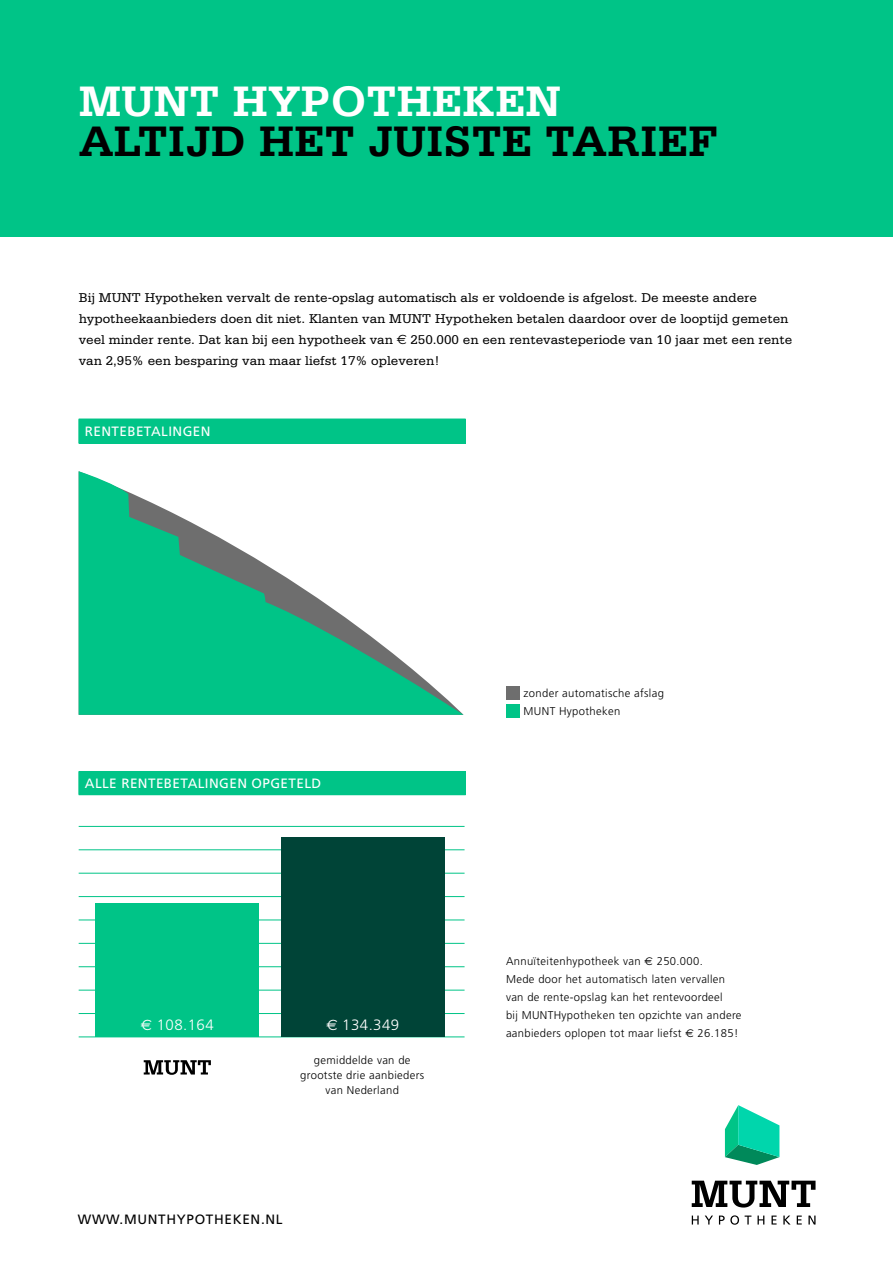
<style>
.page{position:relative;width:893px;height:1263px;background:#fff}
.page>*{position:absolute;margin:0;border:0;box-sizing:border-box;transform-origin:0 0}
.t1{font:700 45px "Serifa";letter-spacing:.005em;color:#000}
.t2{font:700 45px "Serifa";letter-spacing:.005em;color:#fff}
.t3{font:300 15px "Frutiger";letter-spacing:.03em;color:#fff}
.t4{font:13.5px/21px "Serifa";color:#000}
.t5{font:13.5px "Frutiger";letter-spacing:.03em;color:#fff}
.t6{font:13.5px "Frutiger";letter-spacing:.05em;color:#000}
.t7{font:300 11.25px/18px "Frutiger";letter-spacing:.03em;color:#000}
.s1{font-family:"Euro Sans"}
.s2{font-family:"Euro Sans";font-weight:400}
</style>
<div class="page">
<div style="left:0;top:0;width:893px;height:237px;background:#00c487"></div>
<svg style="left:725px;top:1105px;width:54px;height:60px"></svg>
<svg style="left:692px;top:1215px;width:123px;height:10px"></svg>
<svg style="left:692px;top:1181px;width:123px;height:26px"></svg>
<div style="left:79px;top:771px;width:386px;height:24px;background:#00c487"></div>
<hr style="left:79px;top:771px;width:387px;height:1px;background:#00c487">
<svg style="left:465px;top:772px;width:1px;height:22px"></svg>
<hr style="left:79px;top:794px;width:387px;height:1px;background:#00c487">
<div style="left:79px;top:419px;width:386px;height:24px;background:#00c487"></div>
<svg style="left:465px;top:419px;width:1px;height:24px"></svg>
<hr style="left:79px;top:443px;width:387px;height:1px;background:#00c487">
<svg style="left:79px;top:471px;width:384px;height:244px"></svg>
<div style="left:506px;top:686px;width:14px;height:14px;background:#6e6e6e"></div>
<div style="left:506px;top:704px;width:14px;height:14px;background:#00c487"></div>
<svg style="left:144px;top:1060px;width:67px;height:15px"></svg>
<hr style="left:79px;top:1037px;width:386px;height:1px;background:#00c487">
<hr style="left:79px;top:1013px;width:386px;height:1px;background:#00c487">
<hr style="left:79px;top:990px;width:386px;height:1px;background:#00c487">
<hr style="left:79px;top:966px;width:386px;height:1px;background:#00c487">
<hr style="left:79px;top:943px;width:386px;height:1px;background:#00c487">
<hr style="left:79px;top:920px;width:386px;height:1px;background:#00c487">
<hr style="left:79px;top:896px;width:386px;height:1px;background:#00c487">
<hr style="left:79px;top:873px;width:386px;height:1px;background:#00c487">
<hr style="left:79px;top:849px;width:386px;height:1px;background:#00c487">
<hr style="left:79px;top:826px;width:386px;height:1px;background:#00c487">
<div style="left:95px;top:903px;width:164px;height:134px;background:#00c487"></div>
<div style="left:281px;top:837px;width:164px;height:200px;background:#004437"></div>
<h1 class="t2" style="left:79px;top:74px;width:482px">MUNT HYPOTHEKEN</h1>
<h1 class="t1" style="left:79px;top:115px;width:641px">ALTIJD HET JUISTE TARIEF</h1>
<p class="t4" style="left:79px;top:287px;width:715px">Bij MUNT Hypotheken vervalt de rente-opslag automatisch als er voldoende is afgelost. De meeste andere hypotheekaanbieders doen dit niet. Klanten van MUNT Hypotheken betalen daardoor over de looptijd gemeten veel minder rente. Dat kan bij een hypotheek van <span class="s1">d</span> 250.000 en een rentevasteperiode van 10 jaar met een rente van 2,95% een besparing van maar liefst 17% opleveren!</p>
<p class="t5" style="left:85px;top:424px;width:127px">RENTEBETALINGEN</p>
<p class="t5" style="left:85px;top:775px;width:238px">ALLE RENTEBETALINGEN OPGETELD</p>
<p class="t3" style="left:141px;top:1016px;width:74px"><span class="s2">€</span> 108.164</p>
<p class="t3" style="left:326px;top:1016px;width:74px"><span class="s2">€</span> 134.349</p>
<p class="t7" style="left:300px;top:1053px;width:125px;line-height:15px;text-align:center">gemiddelde van de grootste drie aanbieders van Nederland</p>
<p class="t6" style="left:78px;top:1211px;width:206px">WWW.MUNTHYPOTHEKEN.NL</p>
<p class="t7" style="left:524px;top:684px;width:142px">zonder automatische afslag<br>MUNT Hypotheken</p>
<p class="t7" style="left:506px;top:952px;width:237px">Annuïteitenhypotheek van <span class="s2">€</span> 250.000.<br>Mede door het automatisch laten vervallen van de rente-opslag kan het rentevoordeel<br>bij MUNTHypotheken ten opzichte van andere aanbieders oplopen tot maar liefst <span class="s2">€</span> 26.185!</p>
</div>
